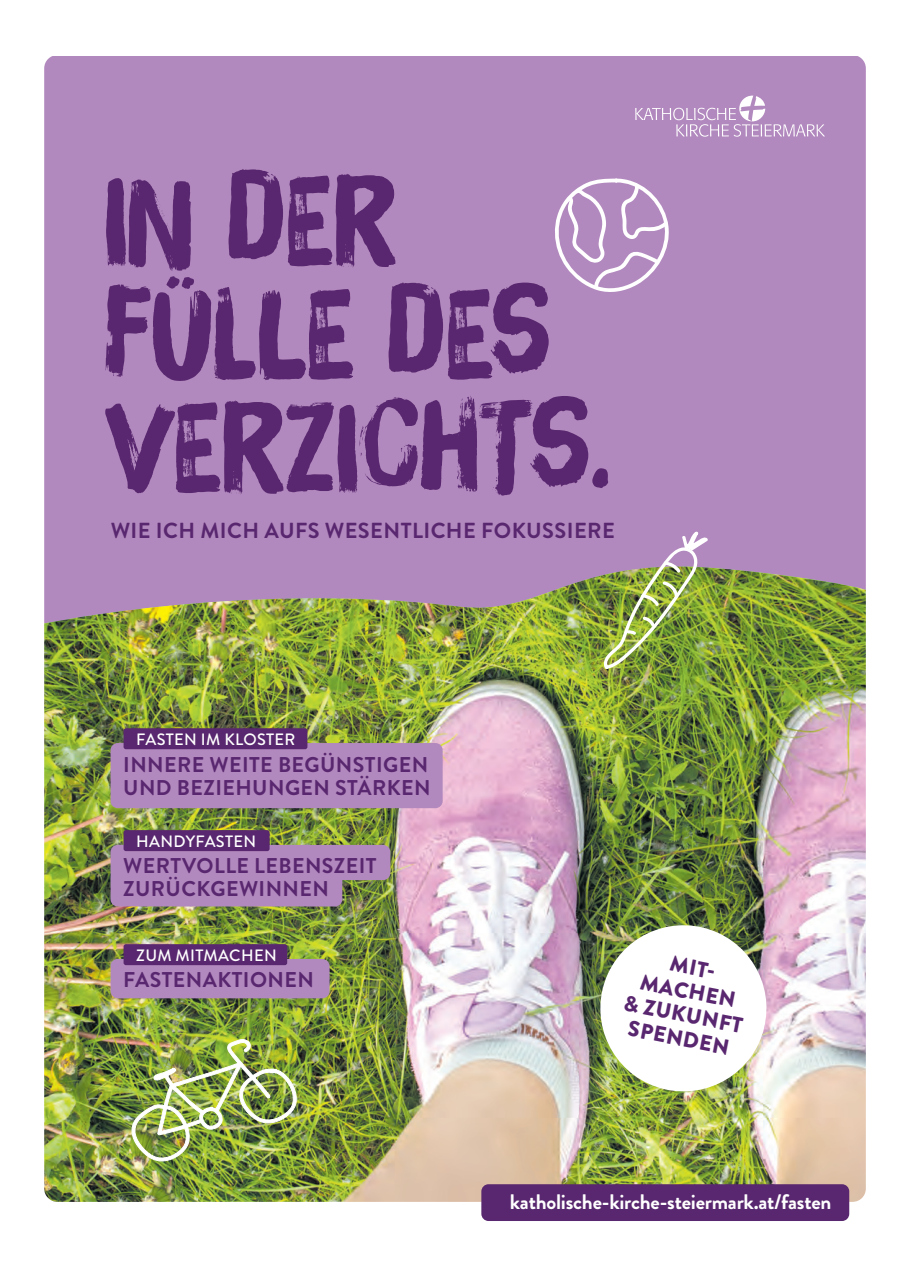
<style>
.page{position:relative;width:910px;height:1276px;background:#fff}
.page>*{position:absolute;margin:0;border:0;box-sizing:border-box;transform-origin:0 0}
.t1{font:121.5px/113.4px "Brush Up";color:#59276f}
.t2{font:700 21.75px "Brandon Grotesque";letter-spacing:.02em;color:#59276f}
.t3{font:900 21.75px/24px "Brandon Grotesque";color:#59276f;text-align:center}
.t4{font:700 21.3px/23px "Brandon Grotesque";letter-spacing:.02em;color:#59276f}
.t5{font:700 21px "Brandon Grotesque";letter-spacing:-.01em;color:#fff}
.t6{font:500 16.35px "Brandon Grotesque";letter-spacing:.02em;color:#fff}
</style>
<div class="page">
<div style="left:38px;top:44px;width:828px;height:774px;background:#b289be"></div>
<img style="left:46px;top:567px;width:818px;height:633px">
<svg style="left:555px;top:179px;width:114px;height:113px"></svg>
<svg style="left:635px;top:96px;width:190px;height:41px"></svg>
<img style="left:602px;top:531px;width:106px;height:138px">
<img style="left:128px;top:1039px;width:169px;height:122px">
<div style="left:111px;top:743px;width:332px;height:65px;background:#b289be;border-radius:7px"></div>
<div style="left:124px;top:728px;width:183px;height:21px;background:#59276f;border-radius:2px"></div>
<div style="left:111px;top:869px;width:231px;height:37px;background:#b289be;border-radius:7px"></div>
<div style="left:111px;top:845px;width:279px;height:35px;background:#b289be;border-radius:7px"></div>
<div style="left:124px;top:830px;width:146px;height:21px;background:#59276f;border-radius:2px"></div>
<div style="left:111px;top:959px;width:219px;height:39px;background:#b289be;border-radius:7px"></div>
<div style="left:124px;top:944px;width:163px;height:21px;background:#59276f;border-radius:2px"></div>
<div style="left:0;top:0;width:910px;height:55px;background:#fff"></div>
<div style="left:37px;top:48px;width:836px;height:1161px;border:8px solid #fff;border-radius:17px"></div>
<img style="left:589px;top:913px;width:189px;height:190px">
<div style="left:481px;top:1184px;width:368px;height:37px;background:#59276f;border-radius:7px"></div>
<h1 class="t1" style="left:104px;top:160px;width:507px">IN DER<br>FÜLLE DES<br>VERZICHTS.</h1>
<p class="t2" style="left:111px;top:516px;width:506px">WIE ICH MICH AUFS WESENTLICHE FOKUSSIERE</p>
<p class="t6" style="left:136px;top:728px;width:161px">FASTEN IM KLOSTER</p>
<p class="t4" style="left:123px;top:753px;width:309px">INNERE WEITE BEGÜNSTIGEN<br>UND BEZIEHUNGEN STÄRKEN</p>
<p class="t6" style="left:136px;top:830px;width:121px">HANDYFASTEN</p>
<p class="t4" style="left:123px;top:854px;width:255px">WERTVOLLE LEBENSZEIT<br>ZURÜCKGEWINNEN</p>
<p class="t6" style="left:136px;top:944px;width:142px">ZUM MITMACHEN</p>
<p class="t4" style="left:123px;top:968px;width:192px">FASTENAKTIONEN</p>
<p class="t3" style="left:635px;top:944px;width:122px;rotate:11deg">MIT-<br>MACHEN<br>&amp; ZUKUNFT<br>SPENDEN</p>
<p class="t5" style="left:510px;top:1187px;width:323px">katholische-kirche-steiermark.at/fasten</p>
</div>
